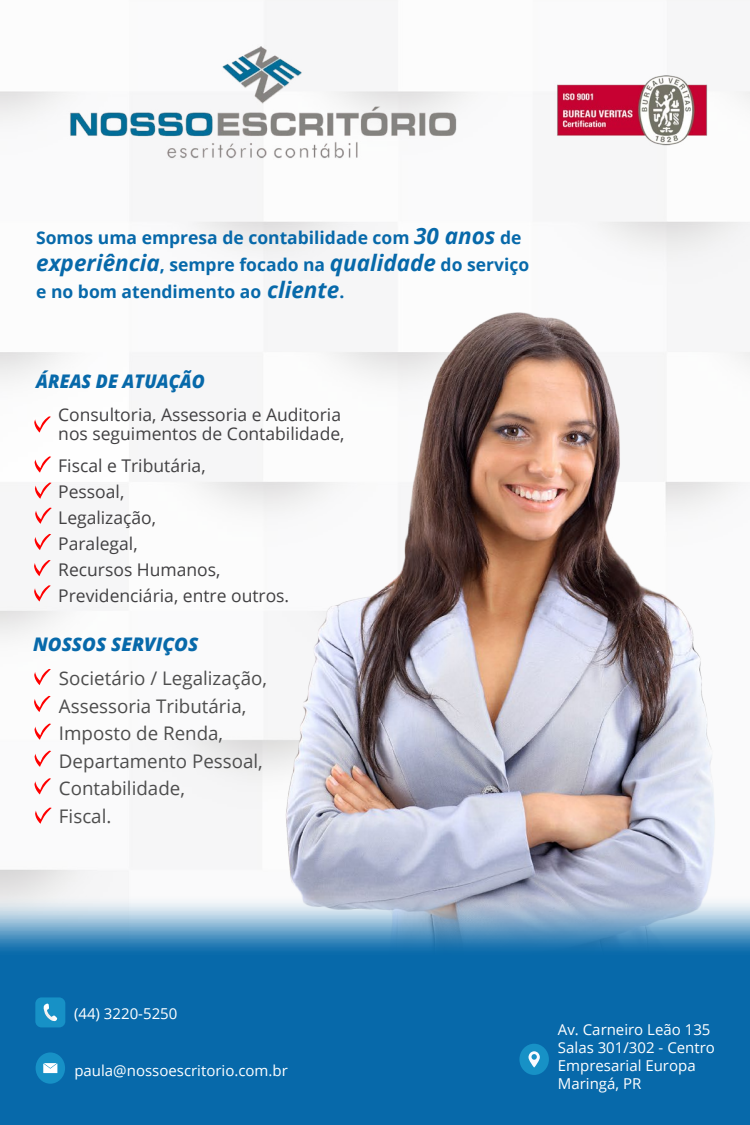
<style>
.page{position:relative;width:750px;height:1125px;background:#fff}
.page>*{position:absolute;margin:0;border:0;box-sizing:border-box;transform-origin:0 0}
.t1{font:18.75px/27.5px "Open Sans";color:#4d4d4d}
.t2{font:italic 800 18.75px "Open Sans";color:#0769aa;scale:.94 1}
.t3{font:italic 800 18.75px "Open Sans";color:#0769aa}
.t4{font:17.5px/26px "Open Sans";color:#414042}
.t5{font:700 17.5px/27px "Open Sans";color:#0769aa}
.t6{font:15px/18px "Open Sans";color:#fff}
.s1{font-style:italic;font-size:22.5px}
</style>
<div class="page">
<img style="left:65px;top:277px;width:685px;height:618px">
<img style="left:549px;top:66px;width:166px;height:88px">
<svg style="left:0;top:895px;width:750px;height:66px;background:#71a4c8"></svg>
<div style="left:0;top:961px;width:750px;height:164px;background:#0769aa"></div>
<div style="left:519px;top:1044px;width:30px;height:31px;background:#1791c6;border-radius:50%"></div>
<svg style="left:529px;top:1051px;width:11px;height:16px"></svg>
<div style="left:36px;top:1052px;width:29px;height:32px;background:#1791c6;border-radius:50%"></div>
<svg style="left:43px;top:1063px;width:14px;height:10px"></svg>
<div style="left:35px;top:997px;width:30px;height:30px;background:#1791c6;border-radius:6px"></div>
<svg style="left:43px;top:1004px;width:14px;height:18px"></svg>
<img style="left:61px;top:39px;width:402px;height:125px">
<svg style="left:34px;top:416px;width:17px;height:17px"></svg>
<svg style="left:35px;top:456px;width:16px;height:17px"></svg>
<svg style="left:35px;top:483px;width:17px;height:16px"></svg>
<svg style="left:35px;top:508px;width:17px;height:16px"></svg>
<svg style="left:35px;top:534px;width:16px;height:16px"></svg>
<svg style="left:34px;top:560px;width:17px;height:16px"></svg>
<svg style="left:34px;top:585px;width:17px;height:17px"></svg>
<svg style="left:34px;top:669px;width:17px;height:16px"></svg>
<svg style="left:34px;top:696px;width:17px;height:16px"></svg>
<svg style="left:35px;top:724px;width:16px;height:16px"></svg>
<svg style="left:35px;top:751px;width:16px;height:16px"></svg>
<svg style="left:34px;top:778px;width:17px;height:16px"></svg>
<svg style="left:35px;top:808px;width:17px;height:16px"></svg>
<p class="t5" style="left:36px;top:224px;width:495px">Somos uma empresa de contabilidade com <span class="s1">30 anos</span> de <span class="s1">experiência</span>, sempre focado na <span class="s1">qualidade</span> do serviço e no bom atendimento ao <span class="s1">cliente</span>.</p>
<p class="t2" style="left:36px;top:367px;width:181px">ÁREAS DE ATUAÇÃO</p>
<p class="t4" style="left:58px;top:405px;width:288px;line-height:18.5px">Consultoria, Assessoria e Auditoria nos seguimentos de Contabilidade,</p>
<p class="t4" style="left:58px;top:452px;width:233px">Fiscal e Tributária,<br>Pessoal,<br>Legalização,<br>Paralegal,<br>Recursos Humanos,<br>Previdenciária, entre outros.</p>
<p class="t3" style="left:33px;top:630px;width:167px">NOSSOS SERVIÇOS</p>
<p class="t1" style="left:59px;top:664px;width:210px">Societário / Legalização,<br>Assessoria Tributária,<br>Imposto de Renda,<br>Departamento Pessoal,<br>Contabilidade,<br>Fiscal.</p>
<p class="t6" style="left:74px;top:1004px;width:105px">(44) 3220-5250</p>
<p class="t6" style="left:74px;top:1061px;width:215px">paula@nossoescritorio.com.br</p>
<p class="t6" style="left:558px;top:1020px;width:158px">Av. Carneiro Leão 135<br>Salas 301/302 - Centro<br>Empresarial Europa<br>Maringá, PR</p>
</div>
